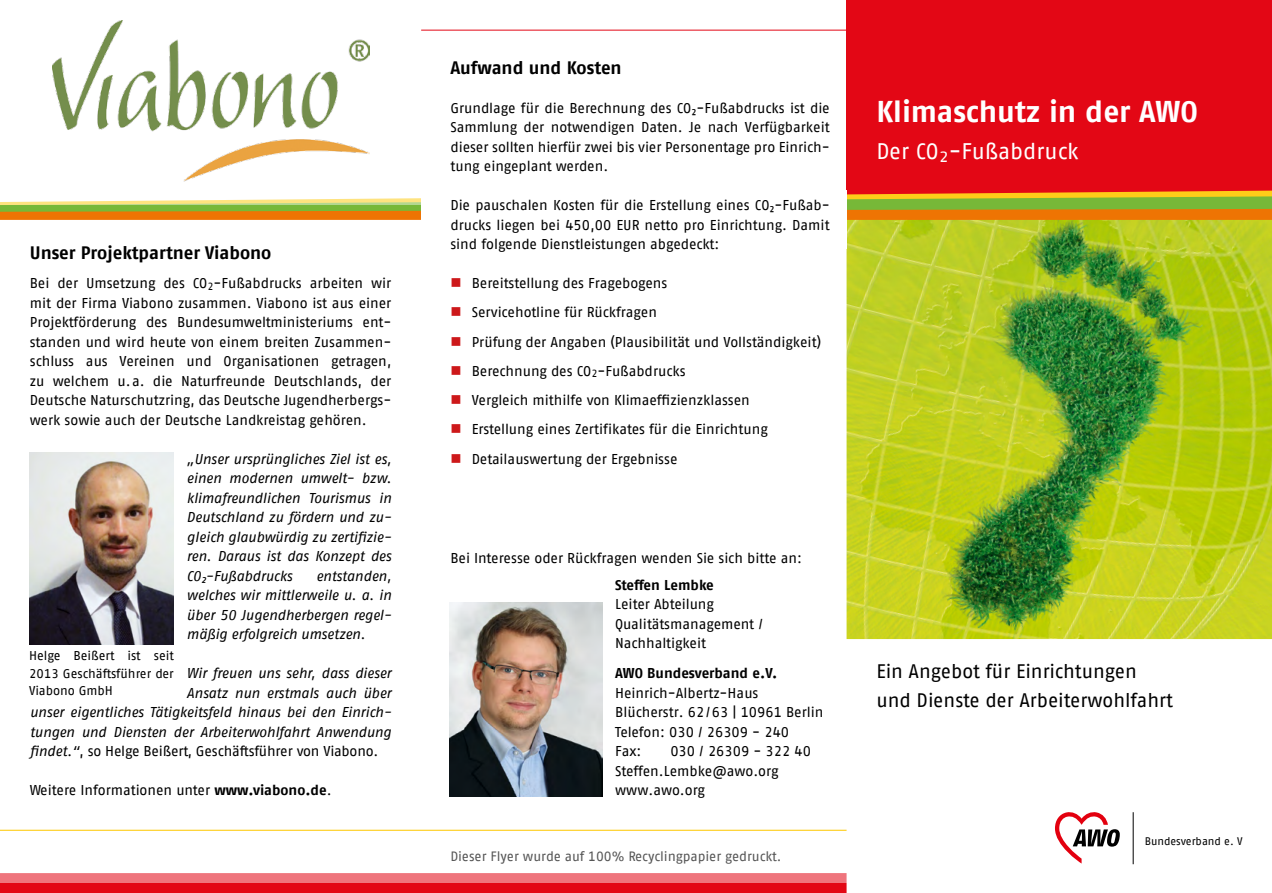
<style>
.page{position:relative;width:1272px;height:893px;background:#fff}
.page>*{position:absolute;margin:0;border:0;box-sizing:border-box;transform-origin:0 0}
.Headline_Titel_weiß{font:700 30px "AWO Fago Office";letter-spacing:-.005em;color:#fff}
.Subheadline_Titel_we{font:22.5px "AWO Fago Office";color:#fff}
.Headline_Titel_schwa{font:19.5px "AWO Fago Office";color:#000}
.Fließtext{font:700 18px "AWO Fago Office";letter-spacing:-.005em;color:#000}
.Fließtext-2{font:14.25px/19.5px "AWO Fago Office";color:#000;text-align:justify}
.Fließtext-3{font:italic 14.25px/19.5px "AWO Fago Office";letter-spacing:-.015em;color:#000;text-align:justify}
.Fließtext-4{font:700 14.25px "AWO Fago Office";letter-spacing:-.005em;color:#000}
.Fließtext-5{font:13.5px "AWO Fago Office";color:#565656}
.Bildunterschrift{font:12.75px/17.2px "AWO Fago Office";color:#000;text-align:justify}
.t1{font:10.95px "AWO Fago Office";color:#000}
.s1{font-style:italic}
.s2{font-weight:700}
</style>
<div class="page">
<img style="left:846px;top:220px;width:425px;height:419px">
<img style="left:53px;top:21px;width:316px;height:161px">
<div style="left:846px;top:0;width:425px;height:200px;background:#e30715"></div>
<div style="left:0;top:873px;width:846px;height:20px;background:#e30715"></div>
<div style="left:0;top:873px;width:846px;height:10px;background:#ef757d"></div>
<svg style="left:0;top:191px;width:1271px;height:29px"></svg>
<hr style="left:421px;top:30px;width:425px;height:1px;background:#e30715">
<svg style="left:0;top:191px;width:421px;height:14px"></svg>
<div style="left:421px;top:190px;width:425px;height:59px;background:#fff"></div>
<img style="left:450px;top:602px;width:152px;height:194px">
<img style="left:29px;top:453px;width:145px;height:191px">
<hr style="left:0;top:830px;width:846px;height:1px;background:#fecd19">
<svg style="left:1055px;top:812px;width:64px;height:51px"></svg>
<hr style="left:1132px;top:812px;width:1px;height:52px;background:#000">
<p class="Fließtext" style="left:30px;top:242px;width:243px">Unser Projektpartner Viabono</p>
<p class="Fließtext-2" style="left:30px;top:273px;width:363px">Bei der Umsetzung des CO<sub>2</sub>-Fußabdrucks arbeiten wir mit der Firma Viabono zusammen. Viabono ist aus einer Projektförderung des Bundesumweltministeriums ent&shy;standen und wird heute von einem breiten Zusammen&shy;schluss aus Vereinen und Organisationen getragen, zu welchem u. a. die Naturfreunde Deutschlands, der Deutsche Naturschutzring, das Deutsche Jugendherbergs&shy;werk sowie auch der Deutsche Landkreistag gehören.</p>
<p class="Fließtext-3" style="left:187px;top:449px;width:206px">„Unser ursprüngliches Ziel ist es, einen modernen umwelt- bzw. klimafreundlichen Tourismus in Deutschland zu fördern und zu&shy;gleich glaubwürdig zu zertifizie&shy;ren. Daraus ist das Konzept des CO²-Fußabdrucks</p>
<p class="Fließtext-3" style="left:187px;top:566px;width:206px;text-indent:129px">entstanden, welches wir mittlerweile u. a. in über 50 Jugendherbergen regel&shy;mäßig erfolgreich umsetzen.</p>
<p class="Fließtext-3" style="left:187px;top:663px;width:206px">Wir freuen uns sehr, dass dieser</p>
<p class="Fließtext-3" style="left:187px;top:683px;width:206px">Ansatz nun erstmals auch über</p>
<p class="Fließtext-3" style="left:30px;top:702px;width:363px">unser eigentliches Tätigkeitsfeld hinaus bei den Einrich-</p>
<p class="Fließtext-3" style="left:30px;top:722px;width:363px">tungen und Diensten der Arbeiterwohlfahrt Anwendung</p>
<p class="Fließtext-2" style="left:30px;top:741px;width:350px"><span class="s1">findet.“</span>, so Helge Beißert, Geschäftsführer von Viabono.</p>
<p class="Fließtext-2" style="left:30px;top:780px;width:303px">Weitere Informationen unter <span class="s2">www.viabono.de</span>.</p>
<p class="Bildunterschrift" style="left:29px;top:647px;width:146px">Helge Beißert ist seit 2013 Geschäftsführer der Viabono GmbH</p>
<p class="Fließtext" style="left:450px;top:57px;width:173px">Aufwand und Kosten</p>
<p class="Fließtext-2" style="left:450px;top:98px;width:381px">Grundlage für die Berechnung des CO²-Fußabdrucks ist die Sammlung der notwendigen Daten. Je nach Verfügbarkeit dieser sollten hierfür zwei bis vier Personentage pro Einrich&shy;tung eingeplant werden.</p>
<p class="Fließtext-2" style="left:450px;top:195px;width:381px">Die pauschalen Kosten für die Erstellung eines CO²-Fußab&shy;drucks liegen bei 450,00 EUR netto pro Einrichtung. Damit sind folgende Dienstleistungen abgedeckt:</p>
<p class="Fließtext-2" style="left:471px;top:273px;width:197px">Bereitstellung des Fragebogens</p>
<p class="Fließtext-2" style="left:471px;top:302px;width:187px">Servicehotline für Rückfragen</p>
<p class="Fließtext-2" style="left:471px;top:332px;width:351px">Prüfung der Angaben (Plausibilität und Vollständigkeit)</p>
<p class="Fließtext-2" style="left:471px;top:361px;width:215px">Berechnung des CO<sub>2</sub>-Fußabdrucks</p>
<p class="Fließtext-2" style="left:471px;top:390px;width:280px">Vergleich mithilfe von Klimaeffizienzklassen</p>
<p class="Fließtext-2" style="left:471px;top:419px;width:297px">Erstellung eines Zertifikates für die Einrichtung</p>
<p class="Fließtext-2" style="left:471px;top:449px;width:207px">Detailauswertung der Ergebnisse</p>
<p class="Fließtext-2" style="left:450px;top:548px;width:353px">Bei Interesse oder Rückfragen wenden Sie sich bitte an:</p>
<p class="Fließtext-4" style="left:615px;top:576px;width:100px">Steffen Lembke</p>
<p class="Fließtext-2" style="left:615px;top:594px;width:149px">Leiter Abteilung<br>Qualitätsmanagement /</p>
<p class="Fließtext-2" style="left:615px;top:633px;width:93px">Nachhaltigkeit</p>
<p class="Fließtext-4" style="left:615px;top:665px;width:164px">AWO Bundesverband e.V.</p>
<p class="Fließtext-2" style="left:615px;top:683px;width:145px">Heinrich-Albertz-Haus</p>
<p class="Fließtext-2" style="left:615px;top:702px;width:210px">Blücherstr. 62/63 | 10961 Berlin</p>
<p class="Fließtext-2" style="left:615px;top:722px;width:176px">Telefon: 030 / 26309 - 240</p>
<p class="Fließtext-2" style="left:615px;top:741px;width:28px">Fax:</p>
<p class="Fließtext-2" style="left:670px;top:741px;width:142px">030 / 26309 - 322 40</p>
<p class="Fließtext-2" style="left:615px;top:761px;width:165px">Steffen.Lembke@awo.org</p>
<p class="Fließtext-2" style="left:615px;top:780px;width:91px">www.awo.org</p>
<p class="Fließtext-5" style="left:450px;top:849px;width:333px">Dieser Flyer wurde auf 100% Recyclingpapier gedruckt.</p>
<p class="Headline_Titel_weiß" style="left:876px;top:94px;width:323px">Klimaschutz in der AWO</p>
<p class="Subheadline_Titel_we" style="left:876px;top:139px;width:204px">Der CO<sub>2</sub>-Fußabdruck</p>
<p class="Headline_Titel_schwa" style="left:876px;top:660px;width:262px">Ein Angebot für Einrichtungen</p>
<p class="Headline_Titel_schwa" style="left:876px;top:689px;width:298px">und Dienste der Arbeiterwohlfahrt</p>
<p class="t1" style="left:1144px;top:835px;width:99px">Bundesverband e. V</p>
</div>
